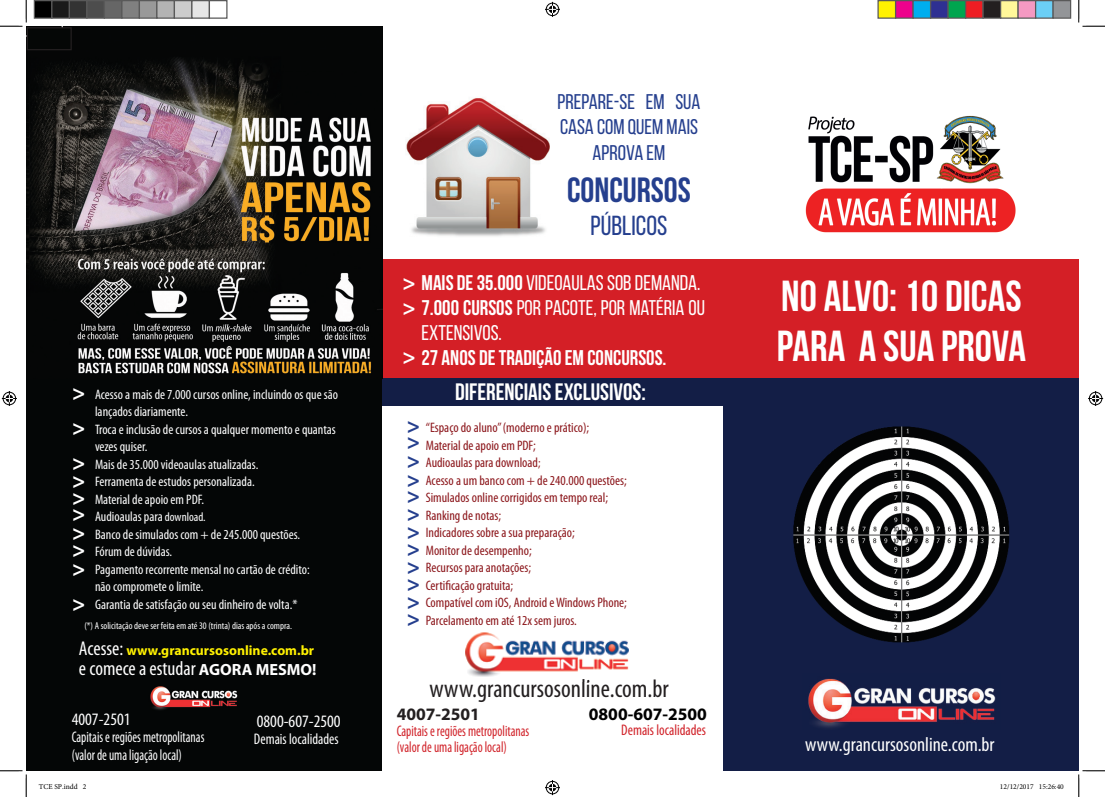
<style>
.page{position:relative;width:1105px;height:797px;background:#fff}
.page>*{position:absolute;margin:0;border:0;box-sizing:border-box;transform-origin:0 0}
.t1{font:700 43.38px/50.2px "Bebas Neue";color:#fff}
.t2{font:700 35px "Bebas Neue";color:#253f8e}
.t3{font:27.5px "Bebas Neue";color:#253f8e}
.t4{font:condensed 25.25px "Myriad Pro";color:#231f20}
.t5{font:700 23.75px "Bebas Neue";color:#fff}
.t6{font:700 22.25px/17.1px "Myriad Pro";color:#253f8e}
.t7{font:700 22.25px/35.4px "Myriad Pro";color:#fff}
.t8{font:21.25px "Bebas Neue";color:#fff}
.t9{font:21.25px/25.2px "Bebas Neue";color:#253f8e;text-align:center}
.t10{font:700 21.25px "Bebas Neue";color:#fff}
.t11{font:condensed 20px "Myriad Pro";color:#fff}
.t12{font:condensed 17.5px "Myriad Pro";color:#fff}
.t13{font:700 17.5px "Myriad Pro";color:#000}
.t14{font:700 17.5px "Myriad Pro";color:#231f20}
.t15{font:condensed 15.38px "Myriad Pro";color:#fff;scale:.85 1}
.t16{font:condensed 15.38px "Myriad Pro";color:#d1232a;scale:.85 1}
.t17{font:condensed 15.38px "Myriad Pro";color:#fff;scale:.94 1}
.t18{font:condensed 15.38px "Myriad Pro";color:#d1232a;scale:.94 1}
.t19{font:condensed 13.75px/17.5px "Myriad Pro";color:#fff}
.t20{font:condensed 13.75px/17.5px "Myriad Pro";color:#8c171c}
.t21{font:700 13.75px "Myriad Pro";color:#fff101}
.t22{font:condensed 10px "Myriad Pro";color:#fff}
.t23{font:7.5px "Minion Pro";color:#000}
.s1{font-family:"Myriad Pro";font-weight:700;font-size:22.25px}
.s2{font-weight:700}
.s3{font-family:"Myriad Pro";font-size:22.25px}
.s4{font-size:12.5px}
.s5{font-weight:400;font-stretch:condensed;font-size:20px;color:#fff}
.s6{font-weight:700;font-stretch:normal;font-size:16.25px}
</style>
<div class="page">
<div style="left:382px;top:378px;width:341px;height:27px;background:#131e46"></div>
<div style="left:723px;top:378px;width:356px;height:392px;background:#131e46"></div>
<img style="left:805px;top:115px;width:211px;height:118px">
<div style="left:373px;top:259px;width:706px;height:119px;background:#d41f26"></div>
<div style="left:26px;top:378px;width:356px;height:392px;background:#040606"></div>
<img style="left:406px;top:98px;width:144px;height:139px">
<img style="left:26px;top:26px;width:356px;height:352px">
<img style="left:808px;top:678px;width:188px;height:50px">
<img style="left:150px;top:686px;width:88px;height:24px">
<img style="left:465px;top:627px;width:164px;height:50px">
<div style="left:27px;top:28px;width:44px;height:22px;background:#050706"></div>
<div style="left:27px;top:27px;width:45px;height:23px;border:1px solid #231f20"></div>
<img style="left:793px;top:426px;width:217px;height:217px">
<svg style="left:0;top:0;width:27px;height:27px"></svg>
<svg style="left:0;top:770px;width:27px;height:27px"></svg>
<svg style="left:1078px;top:0;width:27px;height:27px"></svg>
<svg style="left:1078px;top:770px;width:27px;height:27px"></svg>
<svg style="left:545px;top:2px;width:15px;height:15px"></svg>
<svg style="left:545px;top:780px;width:15px;height:15px"></svg>
<svg style="left:2px;top:391px;width:15px;height:15px"></svg>
<svg style="left:1088px;top:391px;width:15px;height:15px"></svg>
<div style="left:34px;top:1px;width:18px;height:17px;background:#000"></div>
<div style="left:34px;top:0;width:18px;height:19px;border:1px solid #595959"></div>
<div style="left:52px;top:1px;width:17px;height:17px;background:#1a1a1a"></div>
<div style="left:51px;top:0;width:19px;height:19px;border:1px solid #595959"></div>
<div style="left:69px;top:1px;width:18px;height:17px;background:#333"></div>
<div style="left:69px;top:0;width:19px;height:19px;border:1px solid #595959"></div>
<div style="left:87px;top:1px;width:17px;height:17px;background:#4d4d4d"></div>
<div style="left:86px;top:0;width:19px;height:19px;border:1px solid #595959"></div>
<div style="left:104px;top:1px;width:18px;height:17px;background:#666"></div>
<div style="left:104px;top:0;width:18px;height:19px;border:1px solid #595959"></div>
<div style="left:122px;top:1px;width:17px;height:17px;background:#808080"></div>
<div style="left:121px;top:0;width:19px;height:19px;border:1px solid #595959"></div>
<div style="left:139px;top:1px;width:18px;height:17px;background:#999"></div>
<div style="left:139px;top:0;width:19px;height:19px;border:1px solid #595959"></div>
<div style="left:157px;top:1px;width:17px;height:17px;background:#b3b3b3"></div>
<div style="left:156px;top:0;width:19px;height:19px;border:1px solid #595959"></div>
<div style="left:174px;top:1px;width:18px;height:17px;background:#ccc"></div>
<div style="left:174px;top:0;width:18px;height:19px;border:1px solid #595959"></div>
<div style="left:192px;top:1px;width:17px;height:17px;background:#e6e6e6"></div>
<div style="left:191px;top:0;width:19px;height:19px;border:1px solid #595959"></div>
<div style="left:209px;top:0;width:19px;height:19px;border:1px solid #595959"></div>
<div style="left:878px;top:1px;width:17px;height:17px;background:#fff101"></div>
<div style="left:877px;top:0;width:19px;height:19px;border:1px solid #595959"></div>
<div style="left:895px;top:1px;width:18px;height:17px;background:#ed028c"></div>
<div style="left:895px;top:0;width:19px;height:19px;border:1px solid #595959"></div>
<div style="left:913px;top:1px;width:17px;height:17px;background:#00aeef"></div>
<div style="left:912px;top:0;width:19px;height:19px;border:1px solid #595959"></div>
<div style="left:930px;top:1px;width:18px;height:17px;background:#2e3092"></div>
<div style="left:930px;top:0;width:19px;height:19px;border:1px solid #595959"></div>
<div style="left:948px;top:1px;width:17px;height:17px;background:#00a54f"></div>
<div style="left:947px;top:0;width:19px;height:19px;border:1px solid #595959"></div>
<div style="left:965px;top:1px;width:18px;height:17px;background:#ee1d23"></div>
<div style="left:965px;top:0;width:19px;height:19px;border:1px solid #595959"></div>
<div style="left:983px;top:1px;width:17px;height:17px;background:#231f20"></div>
<div style="left:982px;top:0;width:19px;height:19px;border:1px solid #595959"></div>
<div style="left:1000px;top:1px;width:18px;height:17px;background:#fff79a"></div>
<div style="left:1000px;top:0;width:19px;height:19px;border:1px solid #595959"></div>
<div style="left:1018px;top:1px;width:17px;height:17px;background:#f499c2"></div>
<div style="left:1017px;top:0;width:19px;height:19px;border:1px solid #595959"></div>
<div style="left:1035px;top:1px;width:18px;height:17px;background:#6bcff6"></div>
<div style="left:1035px;top:0;width:19px;height:19px;border:1px solid #595959"></div>
<div style="left:1053px;top:1px;width:17px;height:17px;background:#939598"></div>
<div style="left:1052px;top:0;width:19px;height:19px;border:1px solid #595959"></div>
<h3 class="t9" style="left:557px;top:89px;width:145px">PREPARE-SE EM SUA<br>CASA COM QUEM MAIS<br>APROVA EM</h3>
<h2 class="t2" style="left:567px;top:170px;width:125px">CONCURSOS</h2>
<h3 class="t3" style="left:591px;top:210px;width:78px">PÚBLICOS</h3>
<h3 class="t8" style="left:403px;top:271px;width:299px"><span class="s1">&gt;</span> <span class="s2">MAIS DE 35.000</span> VIDEOAULAS SOB DEMANDA.</h3>
<h3 class="t8" style="left:403px;top:296px;width:304px"><span class="s1">&gt;</span> <span class="s2">7.000 CURSOS</span> POR PACOTE, POR MATÉRIA OU</h3>
<h3 class="t8" style="left:421px;top:321px;width:82px">EXTENSIVOS.</h3>
<h3 class="t10" style="left:403px;top:346px;width:265px"><span class="s3">&gt;</span> 27 ANOS DE TRADIÇÃO EM CONCURSOS.</h3>
<h3 class="t7" style="left:72px;top:374px;width:15px">&gt;</h3>
<p class="t19" style="left:95px;top:385px;width:245px">Acesso a mais de 7.000 cursos online, incluindo os que são lançados diariamente.<br>Troca e inclusão de cursos a qualquer momento e quantas vezes quiser.<br>Mais de 35.000 videoaulas atualizadas.<br>Ferramenta de estudos personalizada.<br>Material de apoio em PDF.<br>Audioaulas para <span class="s4">download.<br></span>Banco de simulados com + de 245.000 questões.<br>Fórum de dúvidas.<br>Pagamento recorrente mensal no cartão de crédito:<br>não compromete o limite.<br>Garantia de satisfação ou seu dinheiro de volta.*</p>
<p class="t22" style="left:84px;top:620px;width:209px">(*) A solicitação deve ser feita em até 30 (trinta) dias após a compra.</p>
<h3 class="t7" style="left:72px;top:409px;width:15px">&gt;</h3>
<h3 class="t7" style="left:72px;top:444px;width:15px">&gt;</h3>
<h3 class="t7" style="left:72px;top:462px;width:15px">&gt;</h3>
<h3 class="t7" style="left:72px;top:479px;width:15px">&gt;</h3>
<h3 class="t7" style="left:72px;top:495px;width:15px">&gt;</h3>
<h3 class="t7" style="left:72px;top:514px;width:15px">&gt;</h3>
<h3 class="t7" style="left:72px;top:531px;width:15px">&gt;</h3>
<h3 class="t7" style="left:72px;top:549px;width:15px">&gt; &gt;</h3>
<h3 class="t5" style="left:455px;top:379px;width:192px">DIFERENCIAIS EXCLUSIVOS:</h3>
<h3 class="t6" style="left:407px;top:416px;width:15px">&gt;</h3>
<p class="t20" style="left:426px;top:419px;width:203px">“Espaço do aluno” (moderno e prático);<br>Material de apoio em PDF;<br>Audioaulas para download<span class="s4">;<br></span>Acesso a um banco com + de 240.000 questões;<br>Simulados online corrigidos em tempo real;<br>Ranking de notas;<br>Indicadores sobre a sua preparação;<br>Monitor de desempenho;<br>Recursos para anotações;<br>Certificação gratuita;<br>Compatível com iOS, Android e Windows Phone;<br>Parcelamento em até 12x sem juros.</p>
<h3 class="t6" style="left:407px;top:432px;width:15px">&gt;</h3>
<h3 class="t6" style="left:407px;top:451px;width:15px">&gt;</h3>
<h3 class="t6" style="left:407px;top:470px;width:15px">&gt;</h3>
<h3 class="t6" style="left:407px;top:486px;width:15px">&gt;</h3>
<h3 class="t6" style="left:407px;top:504px;width:15px">&gt;</h3>
<h3 class="t6" style="left:407px;top:522px;width:15px">&gt;</h3>
<h3 class="t6" style="left:407px;top:539px;width:15px">&gt;</h3>
<h3 class="t6" style="left:407px;top:557px;width:15px">&gt;</h3>
<h3 class="t6" style="left:407px;top:574px;width:15px">&gt;</h3>
<h3 class="t6" style="left:407px;top:592px;width:15px">&gt; &gt;</h3>
<p class="t21" style="left:79px;top:641px;width:237px"><span class="s5">Acesse:</span> www.grancursosonline.com.br</p>
<h3 class="t11" style="left:79px;top:658px;width:239px">e comece a estudar <span class="s6">AGORA MESMO!</span></h3>
<h3 class="t4" style="left:429px;top:674px;width:241px">www.grancursosonline.com.br</h3>
<p class="t12" style="left:72px;top:710px;width:60px">4007-2501</p>
<p class="t14" style="left:397px;top:703px;width:85px">4007-2501</p>
<p class="t17" style="left:254px;top:730px;width:92px">Demais localidades</p>
<p class="t12" style="left:257px;top:711px;width:85px">0800-607-2500</p>
<p class="t15" style="left:72px;top:729px;width:158px">Capitais e regiões metropolitanas</p>
<p class="t16" style="left:397px;top:722px;width:158px">Capitais e regiões metropolitanas</p>
<p class="t16" style="left:397px;top:738px;width:131px">(valor de uma ligação local)</p>
<p class="t15" style="left:72px;top:746px;width:131px">(valor de uma ligação local)</p>
<p class="t13" style="left:589px;top:703px;width:120px">0800-607-2500</p>
<p class="t18" style="left:621px;top:721px;width:92px">Demais localidades</p>
<h1 class="t1" style="left:777px;top:270px;width:251px">NO ALVO: 10 DICAS<br>PARA A SUA PROVA</h1>
<h3 class="t11" style="left:805px;top:734px;width:191px">www.grancursosonline.com.br</h3>
<p class="t23" style="left:39px;top:782px;width:49px">TCE SP.indd 2</p>
<p class="t23" style="left:1000px;top:782px;width:65px">12/12/2017 15:26:40</p>
</div>
